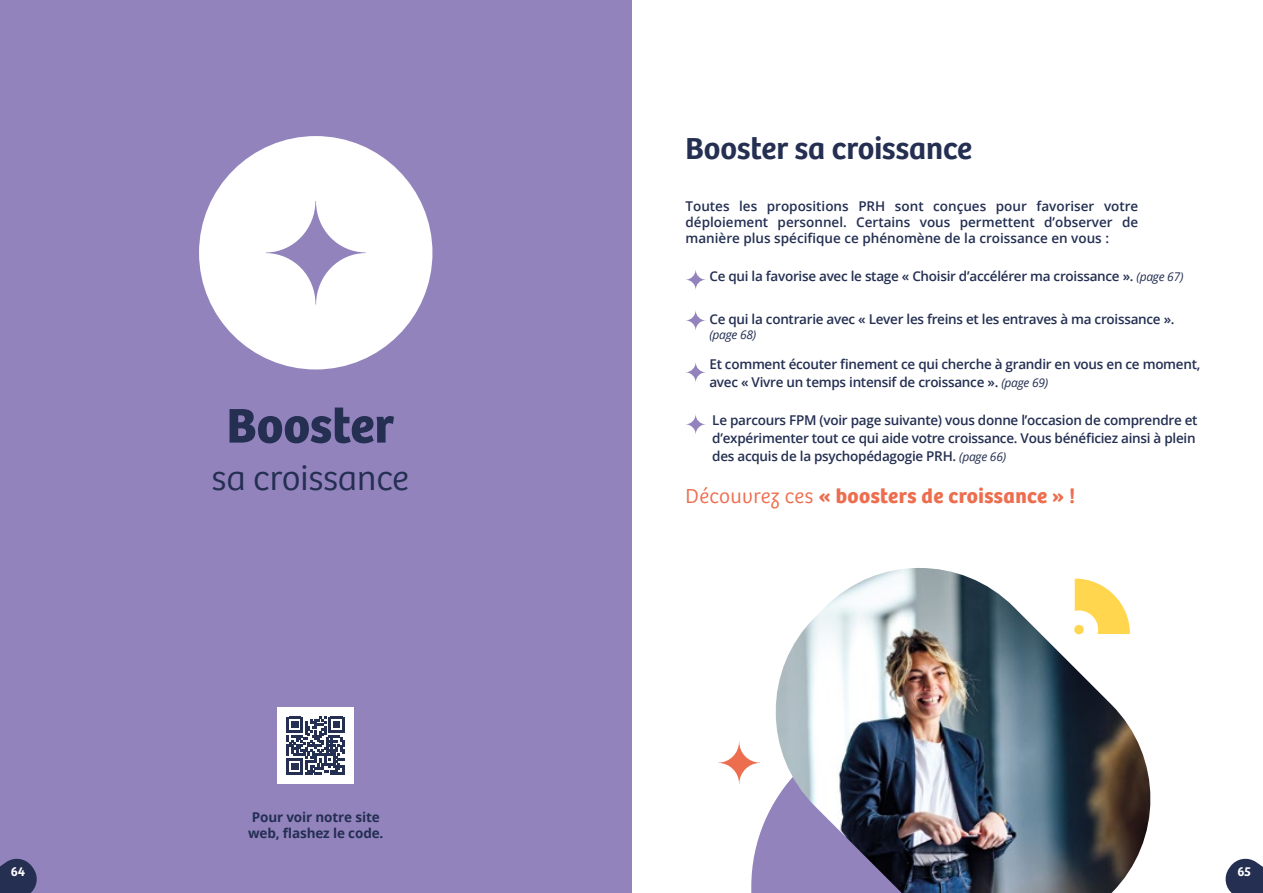
<style>
.page{position:relative;width:1263px;height:893px;background:#fff}
.page>*{position:absolute;margin:0;border:0;box-sizing:border-box;transform-origin:0 0}
.t1{font:700 50.4px "Bree";color:#242f52}
.t2{font:300 36px "Bree";color:#242f52}
.t3{font:600 31.5px "Bree";color:#242f52}
.t4{font:700 21px "Bree";letter-spacing:.02em;color:#ed6e4f}
.t5{font:600 13.5px/18px "Open Sans";letter-spacing:-.02em;color:#242f52}
.t6{font:700 13.5px/16.2px "Open Sans";letter-spacing:-.01em;color:#242f52}
.t7{font:600 13.5px "Bree";color:#fff}
.t8{font:italic 12px "Open Sans";letter-spacing:-.02em;color:#242f52}
.s1{font-weight:400;font-style:italic;font-size:12px}
.s2{font-weight:300}
</style>
<div class="page">
<svg style="left:1225px;top:858px;width:38px;height:35px"></svg>
<div style="left:0;top:0;width:631px;height:893px;background:#9283bd"></div>
<svg style="left:0;top:858px;width:37px;height:35px"></svg>
<div style="left:277px;top:707px;width:77px;height:77px;background:#fff"></div>
<svg style="left:287px;top:717px;width:58px;height:58px"></svg>
<div style="left:199px;top:136px;width:233px;height:233px;background:#fff;border-radius:50%"></div>
<svg style="left:266px;top:201px;width:100px;height:104px"></svg>
<svg style="left:686px;top:270px;width:20px;height:20px"></svg>
<svg style="left:686px;top:310px;width:20px;height:21px"></svg>
<svg style="left:686px;top:362px;width:20px;height:20px"></svg>
<svg style="left:686px;top:414px;width:20px;height:20px"></svg>
<img style="left:775px;top:568px;width:376px;height:325px">
<svg style="left:1074px;top:578px;width:56px;height:56px"></svg>
<img style="left:718px;top:721px;width:274px;height:172px">
<p class="t7" style="left:11px;top:861px;width:16px">64</p>
<h1 class="t1" style="left:227px;top:386px;width:169px">Booster</h1>
<h2 class="t2" style="left:212px;top:452px;width:199px">sa croissance</h2>
<p class="t6" style="left:248px;top:808px;width:137px">Pour voir notre site web, flashez le code.</p>
<h3 class="t3" style="left:685px;top:124px;width:288px">Booster sa croissance</h3>
<p class="t5" style="left:685px;top:197px;width:454px;line-height:16.2px;text-align:justify">Toutes les propositions PRH sont conçues pour favoriser votre déploiement personnel. Certains vous permettent d’observer de manière plus spécifique ce phénomène de la croissance en vous :</p>
<p class="t5" style="left:709px;top:267px;width:475px">Ce qui la favorise avec le stage « Choisir d’accélérer ma croissance ». <span class="s1">(page 67)</span></p>
<p class="t5" style="left:709px;top:310px;width:467px">Ce qui la contrarie avec « Lever les freins et les entraves à ma croissance ».</p>
<p class="t8" style="left:709px;top:327px;width:48px">(page 68)</p>
<p class="t5" style="left:709px;top:355px;width:492px">Et comment écouter finement ce qui cherche à grandir en vous en ce moment, avec « Vivre un temps intensif de croissance ». <span class="s1">(page 69)</span></p>
<p class="t5" style="left:712px;top:410px;width:487px">Le parcours FPM (voir page suivante) vous donne l’occasion de comprendre et d’expérimenter tout ce qui aide votre croissance. Vous bénéficiez ainsi à plein des acquis de la psychopédagogie PRH. <span class="s1">(page 66)</span></p>
<h3 class="t4" style="left:685px;top:479px;width:391px"><span class="s2">Découvrez ces</span> « boosters de croissance » !</h3>
<p class="t7" style="left:1237px;top:861px;width:15px">65</p>
</div>
